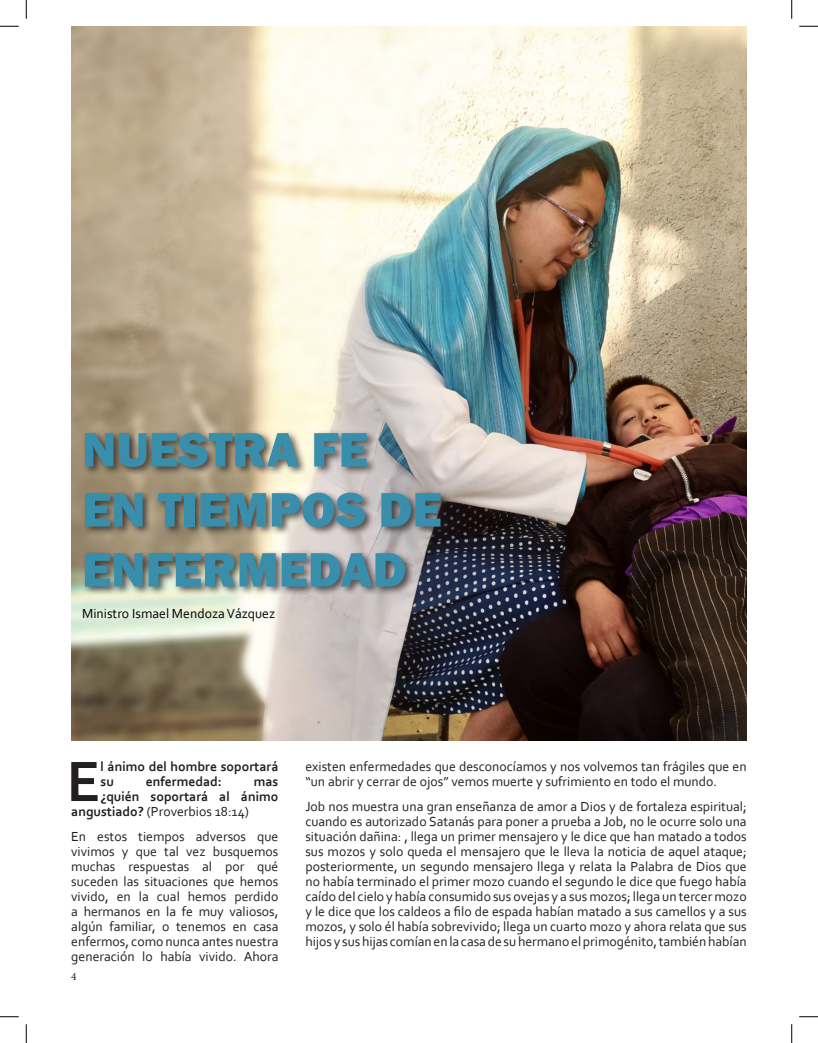
<style>
.page{position:relative;width:818px;height:1043px;background:#fff}
.page>*{position:absolute;margin:0;border:0;box-sizing:border-box;transform-origin:0 0}
.t1{font:700 59.62px "Corbel";color:#231f20}
.t2{font:800 50px/60px "Franklin Gothic";color:#398eab}
.t3{font:13.75px/15px "Corbel";color:#231f20;text-align:justify}
.t4{font:700 13.75px/15px "Corbel";color:#231f20}
.t5{font:13.75px "Corbel";color:#000001}
.t6{font:11.25px "Minion Pro";color:#231f20}
.s1{font-weight:700}
</style>
<div class="page">
<img style="left:71px;top:26px;width:675px;height:714px">
<div style="left:82px;top:430px;width:369px;height:167px;background:#231f20;opacity:.75"></div>
<img style="left:716px;top:712px;width:23px;height:20px">
<svg style="left:0;top:25px;width:19px;height:2px"></svg>
<svg style="left:799px;top:25px;width:19px;height:2px"></svg>
<svg style="left:0;top:1016px;width:19px;height:1px"></svg>
<svg style="left:799px;top:1016px;width:19px;height:1px"></svg>
<svg style="left:25px;top:0;width:2px;height:19px"></svg>
<svg style="left:25px;top:1024px;width:2px;height:18px"></svg>
<svg style="left:791px;top:0;width:1px;height:19px"></svg>
<svg style="left:791px;top:1024px;width:1px;height:18px"></svg>
<p class="t2" style="left:82px;top:419px;width:361px">NUESTRA FE<br>EN TIEMPOS DE<br>ENFERMEDAD</p>
<p class="t5" style="left:82px;top:605px;width:194px">Ministro Ismael Mendoza Vázquez</p>
<p class="t1" style="left:67px;top:744px;width:35px">E</p>
<p class="t4" style="left:100px;top:758px;width:179px">l ánimo del hombre soportará su</p>
<p class="t4" style="left:146px;top:773px;width:78px">enfermedad:</p>
<p class="t4" style="left:254px;top:773px;width:26px">mas</p>
<p class="t4" style="left:100px;top:788px;width:179px">¿quién soportará al ánimo</p>
<p class="t3" style="left:71px;top:803px;width:179px"><span class="s1">angustiado?</span> (Proverbios 18:14)</p>
<p class="t3" style="left:71px;top:828px;width:209px">En estos tiempos adversos que vivimos y que tal vez busquemos muchas respuestas al por qué suceden las situaciones que hemos vivido, en la cual hemos perdido a hermanos en la fe muy valiosos, algún familiar, o tenemos en casa enfermos, como nunca antes nuestra generación lo había vivido. Ahora</p>
<p class="t6" style="left:71px;top:968px;width:7px">4</p>
<p class="t3" style="left:305px;top:758px;width:443px">existen enfermedades que desconocíamos y nos volvemos tan frágiles que en “un abrir y cerrar de ojos” vemos muerte y sufrimiento en todo el mundo.</p>
<p class="t3" style="left:305px;top:798px;width:443px">Job nos muestra una gran enseñanza de amor a Dios y de fortaleza espiritual; cuando es autorizado Satanás para poner a prueba a Job, no le ocurre solo una situación dañina: , llega un primer mensajero y le dice que han matado a todos sus mozos y solo queda el mensajero que le lleva la noticia de aquel ataque; posteriormente, un segundo mensajero llega y relata la Palabra de Dios que no había terminado el primer mozo cuando el segundo le dice que fuego había caído del cielo y había consumido sus ovejas y a sus mozos; llega un tercer mozo y le dice que los caldeos a filo de espada habían matado a sus camellos y a sus mozos, y solo él había sobrevivido; llega un cuarto mozo y ahora relata que sus hijos y sus hijas comían en la casa de su hermano el primogénito, también habían</p>
</div>
